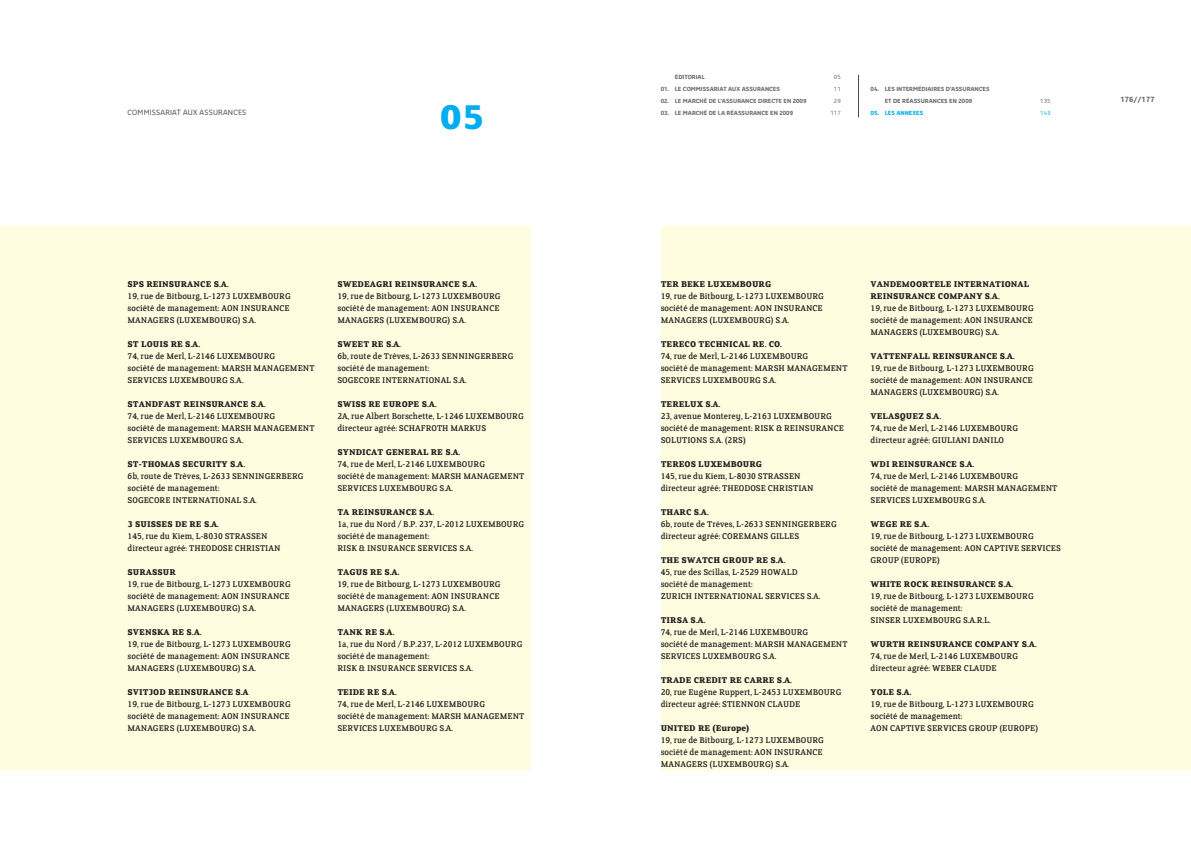
<style>
.page{position:relative;width:1191px;height:842px;background:#fff}
.page>*{position:absolute;margin:0;border:0;box-sizing:border-box;transform-origin:0 0}
.t1{font:800 37.4px "Lola FS";color:#00aeef}
.t2{font:9.5px/12px "Clerkenwell FS";color:#231f20}
.t3{font:700 9.5px/12px "Clerkenwell FS";color:#231f20}
.t4{font:7px "Sansa";letter-spacing:.025em;color:#564947}
.t5{font:700 7px "Sansa";color:#6c6d70}
.t6{font:700 5.5px/12px "Sansa";color:#6c6d70;text-align:center}
.t7{font:700 5.5px "Sansa";color:#00aeef}
.t8{font:5.5px "Sansa";color:#6c6d70}
.t9{font:5.5px "Sansa";color:#00aeef}
</style>
<div class="page">
<div style="left:0;top:227px;width:530px;height:544px;background:#fffce0"></div>
<div style="left:660px;top:227px;width:531px;height:544px;background:#fffce0"></div>
<hr style="left:858px;top:75px;width:1px;height:42px;background:#564947">
<p class="t4" style="left:128px;top:108px;width:120px">COMMISSARIAT AUX ASSURANCES</p>
<h1 class="t1" style="left:440px;top:97px;width:46px">05</h1>
<p class="t3" style="left:128px;top:278px;width:103px">SPS REINSURANCE S.A.</p>
<p class="t2" style="left:128px;top:290px;width:165px">19, rue de Bitbourg, L-1273 LUXEMBOURG société de management: AON INSURANCE<br>MANAGERS (LUXEMBOURG) S.A.</p>
<p class="t3" style="left:128px;top:338px;width:74px">ST LOUIS RE S.A.</p>
<p class="t2" style="left:128px;top:350px;width:188px">74, rue de Merl, L-2146 LUXEMBOURG<br>société de management: MARSH MANAGEMENT<br>SERVICES LUXEMBOURG S.A.</p>
<p class="t3" style="left:128px;top:398px;width:140px">STANDFAST REINSURANCE S.A.</p>
<p class="t2" style="left:128px;top:410px;width:188px">74, rue de Merl, L-2146 LUXEMBOURG<br>société de management: MARSH MANAGEMENT<br>SERVICES LUXEMBOURG S.A.</p>
<p class="t3" style="left:128px;top:458px;width:119px">ST-THOMAS SECURITY S.A.</p>
<p class="t2" style="left:128px;top:470px;width:178px">6b, route de Trèves, L-2633 SENNINGERBERG société de management:<br>SOGECORE INTERNATIONAL S.A.</p>
<p class="t3" style="left:128px;top:518px;width:93px">3 SUISSES DE RE S.A.</p>
<p class="t2" style="left:128px;top:530px;width:154px">145, rue du Kiem, L-8030 STRASSEN directeur agréé: THEODOSE CHRISTIAN</p>
<p class="t3" style="left:128px;top:566px;width:50px">SURASSUR</p>
<p class="t2" style="left:128px;top:578px;width:165px">19, rue de Bitbourg, L-1273 LUXEMBOURG société de management: AON INSURANCE<br>MANAGERS (LUXEMBOURG) S.A.</p>
<p class="t3" style="left:128px;top:626px;width:75px">SVENSKA RE S.A.</p>
<p class="t2" style="left:128px;top:638px;width:165px">19, rue de Bitbourg, L-1273 LUXEMBOURG société de management: AON INSURANCE<br>MANAGERS (LUXEMBOURG) S.A.</p>
<p class="t3" style="left:128px;top:686px;width:123px">SVITJOD REINSURANCE S.A</p>
<p class="t2" style="left:128px;top:698px;width:165px">19, rue de Bitbourg, L-1273 LUXEMBOURG société de management: AON INSURANCE<br>MANAGERS (LUXEMBOURG) S.A.</p>
<p class="t3" style="left:337px;top:278px;width:141px">SWEDEAGRI REINSURANCE S.A.</p>
<p class="t2" style="left:337px;top:290px;width:165px">19, rue de Bitbourg, L-1273 LUXEMBOURG société de management: AON INSURANCE<br>MANAGERS (LUXEMBOURG) S.A.</p>
<p class="t3" style="left:337px;top:338px;width:65px">SWEET RE S.A.</p>
<p class="t2" style="left:337px;top:350px;width:178px">6b, route de Trèves, L-2633 SENNINGERBERG société de management:<br>SOGECORE INTERNATIONAL S.A.</p>
<p class="t3" style="left:337px;top:398px;width:101px">SWISS RE EUROPE S.A.</p>
<p class="t2" style="left:337px;top:410px;width:188px">2A, rue Albert Borschette, L-1246 LUXEMBOURG directeur agréé: SCHAFROTH MARKUS</p>
<p class="t3" style="left:337px;top:446px;width:124px">SYNDICAT GENERAL RE S.A.</p>
<p class="t2" style="left:337px;top:458px;width:188px">74, rue de Merl, L-2146 LUXEMBOURG<br>société de management: MARSH MANAGEMENT<br>SERVICES LUXEMBOURG S.A.</p>
<p class="t3" style="left:337px;top:506px;width:98px">TA REINSURANCE S.A.</p>
<p class="t2" style="left:337px;top:518px;width:188px">1a, rue du Nord / B.P. 237, L-2012 LUXEMBOURG société de management:<br>RISK &amp; INSURANCE SERVICES S.A.</p>
<p class="t3" style="left:337px;top:566px;width:64px">TAGUS RE S.A.</p>
<p class="t2" style="left:337px;top:578px;width:165px">19, rue de Bitbourg, L-1273 LUXEMBOURG société de management: AON INSURANCE<br>MANAGERS (LUXEMBOURG) S.A.</p>
<p class="t3" style="left:337px;top:626px;width:59px">TANK RE S.A.</p>
<p class="t2" style="left:337px;top:638px;width:186px">1a, rue du Nord / B.P.237, L-2012 LUXEMBOURG société de management:<br>RISK &amp; INSURANCE SERVICES S.A.</p>
<p class="t3" style="left:337px;top:686px;width:61px">TEIDE RE S.A.</p>
<p class="t2" style="left:337px;top:698px;width:188px">74, rue de Merl, L-2146 LUXEMBOURG<br>société de management: MARSH MANAGEMENT<br>SERVICES LUXEMBOURG S.A.</p>
<p class="t6" style="left:675px;top:71px;width:31px">ÉDITORIAL</p>
<p class="t8" style="left:834px;top:74px;width:8px">05</p>
<p class="t6" style="left:660px;top:83px;width:121px">01. LE COMMISSARIAT AUX ASSURANCES</p>
<p class="t8" style="left:834px;top:86px;width:8px">11</p>
<p class="t6" style="left:660px;top:95px;width:147px">02. LE MARCHÉ DE L’ASSURANCE DIRECTE EN 2009</p>
<p class="t8" style="left:834px;top:98px;width:8px">29</p>
<p class="t6" style="left:660px;top:107px;width:134px">03. LE MARCHÉ DE LA RÉASSURANCE EN 2009</p>
<p class="t8" style="left:830px;top:110px;width:12px">117</p>
<p class="t6" style="left:870px;top:83px;width:120px">04. LES INTERMÉDIAIRES D’ASSURANCES<br>ET DE RÉASSURANCES EN 2009</p>
<p class="t8" style="left:1040px;top:98px;width:12px">135</p>
<p class="t7" style="left:870px;top:109px;width:54px">05. LES ANNEXES</p>
<p class="t9" style="left:1040px;top:110px;width:12px">143</p>
<p class="t5" style="left:1120px;top:95px;width:36px">176//177</p>
<p class="t3" style="left:660px;top:278px;width:112px">TER BEKE LUXEMBOURG</p>
<p class="t2" style="left:660px;top:290px;width:165px">19, rue de Bitbourg, L-1273 LUXEMBOURG société de management: AON INSURANCE<br>MANAGERS (LUXEMBOURG) S.A.</p>
<p class="t3" style="left:660px;top:338px;width:123px">TERECO TECHNICAL RE. CO.</p>
<p class="t2" style="left:660px;top:350px;width:188px">74, rue de Merl, L-2146 LUXEMBOURG<br>société de management: MARSH MANAGEMENT<br>SERVICES LUXEMBOURG S.A.</p>
<p class="t3" style="left:660px;top:398px;width:61px">TERELUX S.A.</p>
<p class="t2" style="left:660px;top:410px;width:185px">23, avenue Monterey, L-2163 LUXEMBOURG société de management: RISK &amp; REINSURANCE<br>SOLUTIONS S.A. (2RS)</p>
<p class="t3" style="left:660px;top:458px;width:103px">TEREOS LUXEMBOURG</p>
<p class="t2" style="left:660px;top:470px;width:154px">145, rue du Kiem, L-8030 STRASSEN directeur agréé: THEODOSE CHRISTIAN</p>
<p class="t3" style="left:660px;top:506px;width:50px">THARC S.A.</p>
<p class="t2" style="left:660px;top:518px;width:178px">6b, route de Trèves, L-2633 SENNINGERBERG directeur agréé: COREMANS GILLES</p>
<p class="t3" style="left:660px;top:554px;width:126px">THE SWATCH GROUP RE S.A.</p>
<p class="t2" style="left:660px;top:566px;width:161px">45, rue des Scillas, L-2529 HOWALD société de management:<br>ZURICH INTERNATIONAL SERVICES S.A.</p>
<p class="t3" style="left:660px;top:614px;width:46px">TIRSA S.A.</p>
<p class="t2" style="left:660px;top:626px;width:188px">74, rue de Merl, L-2146 LUXEMBOURG<br>société de management: MARSH MANAGEMENT<br>SERVICES LUXEMBOURG S.A.</p>
<p class="t3" style="left:660px;top:674px;width:133px">TRADE CREDIT RE CARRE S.A.</p>
<p class="t2" style="left:660px;top:686px;width:182px">20, rue Eugène Ruppert, L-2453 LUXEMBOURG directeur agréé: STIENNON CLAUDE</p>
<p class="t3" style="left:660px;top:722px;width:90px">UNITED RE (Europe)</p>
<p class="t2" style="left:660px;top:734px;width:165px">19, rue de Bitbourg, L-1273 LUXEMBOURG société de management: AON INSURANCE<br>MANAGERS (LUXEMBOURG) S.A.</p>
<p class="t3" style="left:870px;top:278px;width:160px">VANDEMOORTELE INTERNATIONAL<br>REINSURANCE COMPANY S.A.</p>
<p class="t2" style="left:870px;top:302px;width:165px">19, rue de Bitbourg, L-1273 LUXEMBOURG société de management: AON INSURANCE<br>MANAGERS (LUXEMBOURG) S.A.</p>
<p class="t3" style="left:870px;top:350px;width:146px">VATTENFALL REINSURANCE S.A.</p>
<p class="t2" style="left:870px;top:362px;width:165px">19, rue de Bitbourg, L-1273 LUXEMBOURG société de management: AON INSURANCE<br>MANAGERS (LUXEMBOURG) S.A.</p>
<p class="t3" style="left:870px;top:410px;width:72px">VELASQUEZ S.A.</p>
<p class="t2" style="left:870px;top:422px;width:149px">74, rue de Merl, L-2146 LUXEMBOURG directeur agréé: GIULIANI DANILO</p>
<p class="t3" style="left:870px;top:458px;width:105px">WDI REINSURANCE S.A.</p>
<p class="t2" style="left:870px;top:470px;width:188px">74, rue de Merl, L-2146 LUXEMBOURG<br>société de management: MARSH MANAGEMENT<br>SERVICES LUXEMBOURG S.A.</p>
<p class="t3" style="left:870px;top:518px;width:60px">WEGE RE S.A.</p>
<p class="t2" style="left:870px;top:530px;width:192px">19, rue de Bitbourg, L-1273 LUXEMBOURG société de management: AON CAPTIVE SERVICES<br>GROUP (EUROPE)</p>
<p class="t3" style="left:870px;top:578px;width:144px">WHITE ROCK REINSURANCE S.A.</p>
<p class="t2" style="left:870px;top:590px;width:165px">19, rue de Bitbourg, L-1273 LUXEMBOURG société de management:<br>SINSER LUXEMBOURG S.A.R.L.</p>
<p class="t3" style="left:870px;top:638px;width:168px">WURTH REINSURANCE COMPANY S.A.</p>
<p class="t2" style="left:870px;top:650px;width:149px">74, rue de Merl, L-2146 LUXEMBOURG directeur agréé: WEBER CLAUDE</p>
<p class="t3" style="left:870px;top:686px;width:42px">YOLE S.A.</p>
<p class="t2" style="left:870px;top:698px;width:169px">19, rue de Bitbourg, L-1273 LUXEMBOURG société de management:<br>AON CAPTIVE SERVICES GROUP (EUROPE)</p>
</div>
